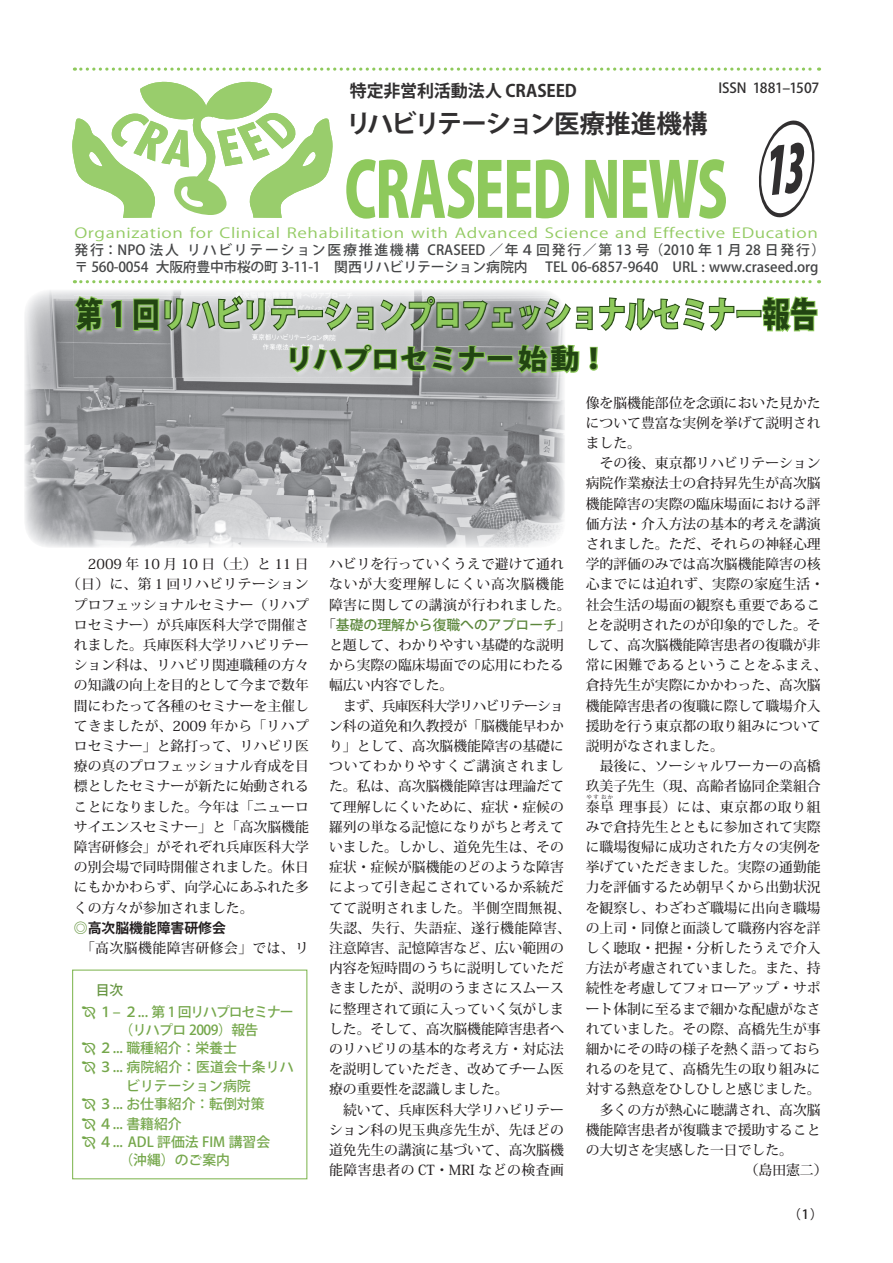
<style>
.page{position:relative;width:893px;height:1263px;background:#fff}
.page>*{position:absolute;margin:0;border:0;box-sizing:border-box;transform-origin:0 0}
.t1{font:800 75px "Koz Go Std";letter-spacing:-.025em;color:#8ec95c;scale:.74 1}
.t2{font:800 34.2px "Koz Go Std";letter-spacing:-.01em;color:#8ec95c;scale:.81 1}
.t3{font:800 27.6px "Koz Go Std";letter-spacing:-.01em;color:#224512;scale:1.05 1}
.t4{font:700 25.5px "Koz Go Std";letter-spacing:-.045em;color:#312f30}
.t5{font:700 16.95px "Koz Go Std";letter-spacing:-.005em;color:#312f30}
.t6{font:500 13.8px/20.2px "Koz Min Std";color:#231f20;text-align:justify}
.t7{font:500 13.8px/17px "Koz Go Pro";color:#454647}
.t8{font:500 13.8px "Koz Go Std";color:#75a74b}
.t9{font:500 13.8px/20.2px "Koz Min Std";letter-spacing:.035em;color:#231f20}
.t10{font:13.8px "Koz Go Std";letter-spacing:.035em;color:#94cb64;scale:1.27 1}
.t11{font:500 13.8px "Koz Min Std";letter-spacing:.025em;color:#231f20}
.t12{font:500 13.8px "Koz Go Std";color:#5b863b}
.t13{font:500 13.8px "Koz Go Std";letter-spacing:-.08em;color:#75a74b}
.t14{font:500 13.8px "Koz Go Std";letter-spacing:-.01em;color:#312f30}
.t15{font:500 13.8px "Koz Go Std";letter-spacing:-.04em;color:#75a74b}
.t16{font:700 13.8px "Koz Go Std";color:#231f20}
.t17{font:500 13.8px "Koz Go Std";color:#689643}
.t18{font:500 12.75px "Koz Go Std";color:#231f20}
.t19{font:500 5.25px "Koz Min Std";color:#231f20}
.s1{color:#224512}
.s2{color:#689643}
.s3{font-family:"Koz Min Std";color:#231f20}
</style>
<div class="page">
<svg style="left:81px;top:280px;width:739px;height:3px"></svg>
<svg style="left:81px;top:68px;width:739px;height:3px"></svg>
<svg style="left:72px;top:82px;width:261px;height:136px"></svg>
<img style="left:24px;top:290px;width:541px;height:258px">
<div style="left:72px;top:969px;width:235px;height:210px;border:1px solid #81b753"></div>
<img style="left:74px;top:295px;width:491px;height:83px">
<svg style="left:72px;top:295px;width:51px;height:38px;background:#9fb490"></svg>
<svg style="left:132px;top:294px;width:686px;height:40px"></svg>
<svg style="left:289px;top:343px;width:291px;height:32px;background:#a9bc9c"></svg>
<svg style="left:589px;top:346px;width:9px;height:25px"></svg>
<p class="t14" style="left:718px;top:79px;width:102px">ISSN 1881‒1507</p>
<p class="t5" style="left:350px;top:80px;width:228px">特定非営利活動法人 CRASEED</p>
<h3 class="t4" style="left:346px;top:107px;width:363px">リハビリテーション医療推進機構</h3>
<h1 class="t1" style="left:344px;top:141px;width:519px">CRASEED NEWS</h1>
<p class="t10" style="left:74px;top:224px;width:587px">Organization for Clinical Rehabilitation with Advanced Science and Effective EDucation</p>
<p class="t7" style="left:74px;top:242px;width:752px">発行：NPO 法人 リハビリテーション医療推進機構 CRASEED ／年４回発行／第 13 号（2010 年 1 月 28 日発行）〒 560-0054 大阪府豊中市桜の町 3-11-1　関西リハビリテーション病院内 　TEL 06-6857-9640　URL : www.craseed.org</p>
<h2 class="t2" style="left:75px;top:292px;width:918px"><span class="s1">第 1 回</span>リハビリテーションプロフェッショナルセミナー<span class="s1">報告</span></h2>
<h3 class="t3" style="left:285px;top:341px;width:310px">リハプロセミナー始動！</h3>
<p class="t6" style="left:88px;top:554px;width:222px">2009 年 10 月 10 日（土）と 11 日</p>
<p class="t9" style="left:67px;top:574px;width:243px">（日）に、第１回リハビリテーション</p>
<p class="t6" style="left:74px;top:594px;width:236px">プロフェッショナルセミナー（リハプ</p>
<p class="t6" style="left:74px;top:615px;width:236px">ロセミナー）が兵庫医科大学で開催さ</p>
<p class="t6" style="left:74px;top:635px;width:236px">れました。兵庫医科大学リハビリテー</p>
<p class="t6" style="left:74px;top:655px;width:236px">ション科は、リハビリ関連職種の方々</p>
<p class="t6" style="left:74px;top:675px;width:236px">の知識の向上を目的として今まで数年</p>
<p class="t6" style="left:74px;top:695px;width:236px">間にわたって各種のセミナーを主催し</p>
<p class="t11" style="left:74px;top:717px;width:236px">てきましたが、2009 年から「リハプ</p>
<p class="t6" style="left:74px;top:736px;width:236px">ロセミナー」と銘打って、リハビリ医</p>
<p class="t6" style="left:74px;top:756px;width:236px">療の真のプロフェッショナル育成を目</p>
<p class="t6" style="left:74px;top:776px;width:236px">標としたセミナーが新たに始動される</p>
<p class="t6" style="left:74px;top:796px;width:236px">ことになりました。今年は「ニューロ</p>
<p class="t6" style="left:74px;top:817px;width:236px">サイエンスセミナー」と「高次脳機能</p>
<p class="t6" style="left:74px;top:837px;width:236px">障害研修会」がそれぞれ兵庫医科大学</p>
<p class="t6" style="left:74px;top:857px;width:236px">の別会場で同時開催されました。休日</p>
<p class="t6" style="left:74px;top:877px;width:236px">にもかかわらず、向学心にあふれた多</p>
<p class="t6" style="left:74px;top:897px;width:181px">くの方々が参加されました。</p>
<p class="t16" style="left:74px;top:919px;width:154px"><span class="s2">◎</span>高次脳機能障害研修会</p>
<p class="t9" style="left:81px;top:938px;width:229px">「高次脳機能障害研修会」では、リ</p>
<p class="t17" style="left:96px;top:981px;width:29px">目次</p>
<p class="t13" style="left:99px;top:1003px;width:196px">１‒ ２... 第 1 回リハプロセミナー</p>
<p class="t15" style="left:119px;top:1021px;width:140px">（リハプロ 2009）報告</p>
<p class="t8" style="left:99px;top:1039px;width:139px">２... 職種紹介：栄養士</p>
<p class="t8" style="left:99px;top:1058px;width:196px">３... 病院紹介：医道会十条リハ</p>
<p class="t8" style="left:126px;top:1077px;width:126px">ビリテーション病院</p>
<p class="t8" style="left:99px;top:1096px;width:167px">３... お仕事紹介：転倒対策</p>
<p class="t8" style="left:99px;top:1115px;width:84px">４... 書籍紹介</p>
<p class="t8" style="left:99px;top:1133px;width:173px">４... ADL 評価法 FIM 講習会</p>
<p class="t8" style="left:119px;top:1151px;width:112px">（沖縄）のご案内</p>
<p class="t9" style="left:329px;top:554px;width:243px">ハビリを行っていくうえで避けて通れないが大変理解しにくい高次脳機能障害に関しての講演が行われました。</p>
<p class="t12" style="left:322px;top:616px;width:250px"><span class="s3">「</span>基礎の理解から復職へのアプローチ<span class="s3">」</span></p>
<p class="t6" style="left:329px;top:635px;width:236px">と題して、わかりやすい基礎的な説明から実際の臨床場面での応用にわたる幅広い内容でした。　</p>
<p class="t6" style="left:329px;top:695px;width:243px;text-align:left;text-indent:14px">まず、兵庫医科大学リハビリテーション科の道免和久教授が「脳機能早わかり」として、高次脳機能障害の基礎についてわかりやすくご講演されました。私は、高次脳機能障害は理論だてて理解しにくいために、症状・症候の羅列の単なる記憶になりがちと考えていました。しかし、道免先生は、その症状・症候が脳機能のどのような障害によって引き起こされているか系統だてて説明されました。半側空間無視、失認、失行、失語症、遂行機能障害、注意障害、記憶障害など、広い範囲の内容を短時間のうちに説明していただきましたが、説明のうまさにスムースに整理されて頭に入っていく気がしました。そして、高次脳機能障害患者へのリハビリの基本的な考え方・対応法を説明していただき、改めてチーム医療の重要性を認識しました。</p>
<p class="t6" style="left:329px;top:1099px;width:236px;text-indent:14px">続いて、兵庫医科大学リハビリテーション科の児玉典彦先生が、先ほどの道免先生の講演に基づいて、高次脳機能障害患者の CT・MRI などの検査画</p>
<p class="t6" style="left:586px;top:392px;width:236px">像を脳機能部位を念頭においた見かたについて豊富な実例を挙げて説明されました。</p>
<p class="t6" style="left:586px;top:453px;width:243px;text-align:left;text-indent:14px">その後、東京都リハビリテーション病院作業療法士の倉持昇先生が高次脳機能障害の実際の臨床場面における評価方法・介入方法の基本的考えを講演されました。ただ、それらの神経心理学的評価のみでは高次脳機能障害の核心までには迫れず、実際の家庭生活・社会生活の場面の観察も重要であることを説明されたのが印象的でした。そして、高次脳機能障害患者の復職が非常に困難であるということをふまえ、倉持先生が実際にかかわった、高次脳機能障害患者の復職に際して職場介入援助を行う東京都の取り組みについて説明がなされました。</p>
<p class="t6" style="left:586px;top:756px;width:236px;text-indent:14px">最後に、ソーシャルワーカーの高橋玖美子先生（現、高齢者協同企業組合泰阜理事長）には、東京都の取り組</p>
<p class="t19" style="left:587px;top:793px;width:28px">やすおか</p>
<p class="t6" style="left:586px;top:817px;width:236px">みで倉持先生とともに参加されて実際</p>
<p class="t6" style="left:586px;top:837px;width:236px">に職場復帰に成功された方々の実例を</p>
<p class="t6" style="left:586px;top:857px;width:236px">挙げていただきました。実際の通勤能</p>
<p class="t6" style="left:586px;top:877px;width:236px">力を評価するため朝早くから出勤状況</p>
<p class="t6" style="left:586px;top:897px;width:236px">を観察し、わざわざ職場に出向き職場</p>
<p class="t6" style="left:586px;top:918px;width:236px">の上司・同僚と面談して職務内容を詳</p>
<p class="t6" style="left:586px;top:938px;width:236px">しく聴取・把握・分析したうえで介入</p>
<p class="t6" style="left:586px;top:958px;width:236px">方法が考慮されていました。また、持</p>
<p class="t6" style="left:586px;top:978px;width:236px">続性を考慮してフォローアップ・サポ</p>
<p class="t6" style="left:586px;top:998px;width:236px">ート体制に至るまで細かな配慮がなさ</p>
<p class="t6" style="left:586px;top:1019px;width:236px">れていました。その際、高橋先生が事</p>
<p class="t6" style="left:586px;top:1039px;width:236px">細かにその時の様子を熱く語っておら</p>
<p class="t6" style="left:586px;top:1059px;width:236px">れるのを見て、高橋先生の取り組みに</p>
<p class="t6" style="left:586px;top:1079px;width:236px">対する熱意をひしひしと感じました。</p>
<p class="t6" style="left:600px;top:1099px;width:222px">多くの方が熱心に聴講され、高次脳</p>
<p class="t6" style="left:586px;top:1120px;width:236px">機能障害患者が復職まで援助すること</p>
<p class="t6" style="left:586px;top:1140px;width:209px">の大切さを実感した一日でした。</p>
<p class="t6" style="left:745px;top:1160px;width:84px">（島田憲二）</p>
<p class="t18" style="left:788px;top:1206px;width:36px">（1）</p>
</div>
